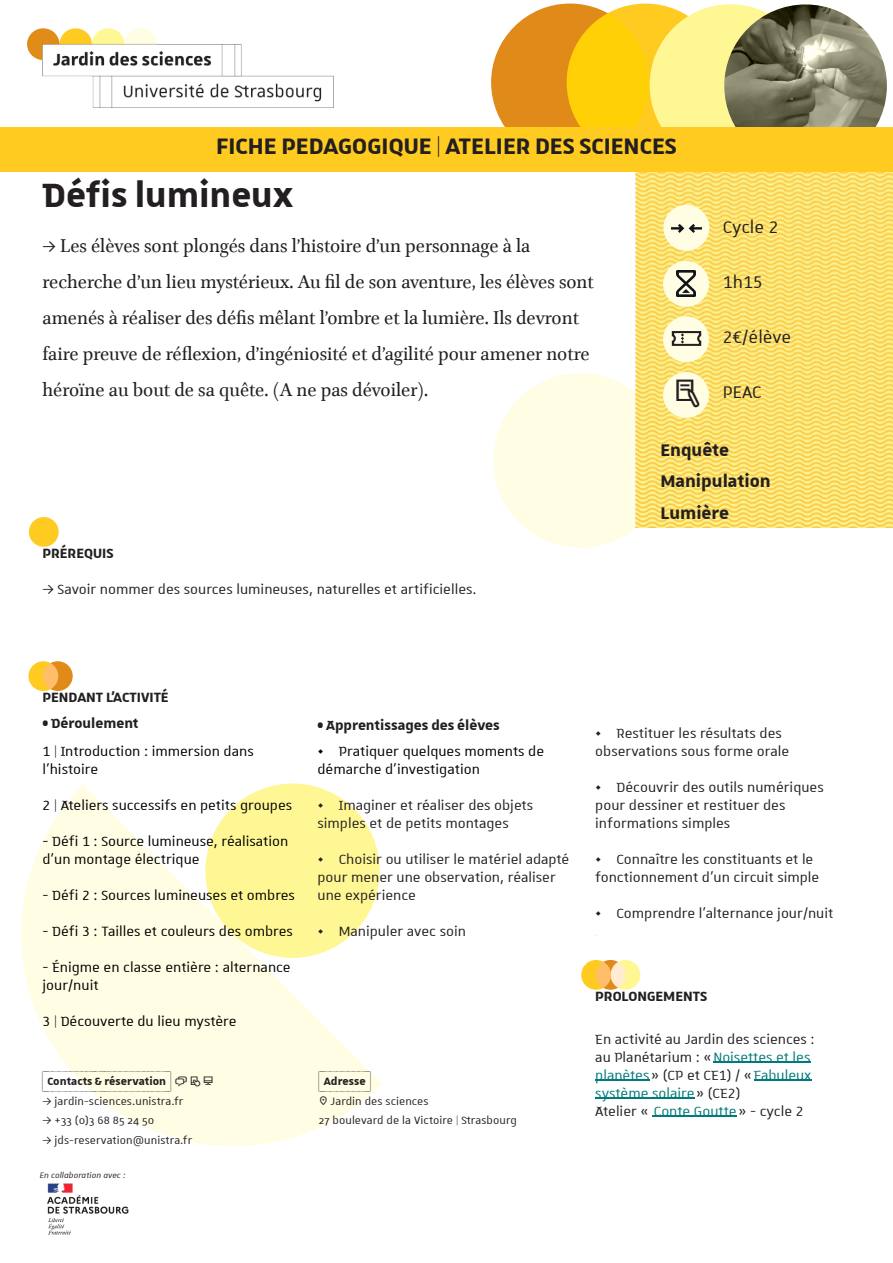
<style>
.page{position:relative;width:893px;height:1263px;background:#fff}
.page>*{position:absolute;margin:0;border:0;box-sizing:border-box;transform-origin:0 0}
.t1{font:700 45px "Unistra C";color:#231f20}
.t2{font:700 30px "Unistra A";color:#231f20}
.t3{font:700 22.5px "Unistra A";color:#231f20}
.t4{font:22.5px "Unistra A";color:#231f20}
.t5{font:21px "Brill";color:#231f20}
.t6{font:18px "Unistra D";color:#231f20}
.t7{font:18px "Unistra D";color:#000}
.t8{font:18px "Unistra D";color:#007a7a}
.t9{font:700 18px "Unistra A";color:#231f20}
.t10{font:700 18px "Unistra D";color:#231f20}
.t11{font:14.25px "Unistra A";letter-spacing:.005em;color:#231f20}
.t12{font:700 14.25px "Unistra Encadre";letter-spacing:.005em;color:#231f20}
.t13{font:italic 10.5px "Unistra A";letter-spacing:.005em;color:#231f20}
.t14{font:1.5px "Arial";color:#000}
.s1{font-family:"Unistra D"}
.s2{color:#007a7a}
.s3{color:#231f20}
</style>
<div class="page">
<svg style="left:21px;top:785px;width:361px;height:361px;fill:#fffde3"></svg>
<div style="left:205px;top:783px;width:175px;height:175px;background:#fff793;border-radius:50%"></div>
<div style="left:493px;top:373px;width:175px;height:174px;background:#fffde3;border-radius:50%"></div>
<img style="left:636px;top:172px;width:257px;height:355px">
<div style="left:567px;top:4px;width:157px;height:157px;background:#ffcb20;border-radius:50%"></div>
<svg style="left:491px;top:4px;width:158px;height:157px;background:#edaa11"></svg>
<div style="left:650px;top:4px;width:161px;height:162px;background:#fff793;border-radius:50%"></div>
<div style="left:663px;top:261px;width:46px;height:46px;background:#fffde3;border-radius:50%"></div>
<div style="left:663px;top:316px;width:46px;height:46px;background:#fffde3;border-radius:50%"></div>
<div style="left:663px;top:372px;width:46px;height:46px;background:#fffde3;border-radius:50%"></div>
<div style="left:663px;top:205px;width:46px;height:46px;background:#fffde3;border-radius:50%"></div>
<img style="left:677px;top:271px;width:18px;height:26px">
<svg style="left:672px;top:331px;width:29px;height:15px"></svg>
<img style="left:671px;top:223px;width:30px;height:9px">
<div style="left:611px;top:960px;width:29px;height:30px;background:#fff793;border-radius:50%"></div>
<div style="left:29px;top:517px;width:30px;height:30px;background:#ffcb20;border-radius:50%"></div>
<div style="left:28px;top:661px;width:30px;height:30px;background:#ffcb20;border-radius:50%"></div>
<div style="left:581px;top:960px;width:30px;height:30px;background:#ffcb20;border-radius:50%"></div>
<svg style="left:43px;top:661px;width:30px;height:30px"></svg>
<svg style="left:596px;top:960px;width:29px;height:30px"></svg>
<img style="left:28px;top:28px;width:305px;height:80px">
<img style="left:724px;top:4px;width:163px;height:124px">
<div style="left:0;top:128px;width:893px;height:44px;background:#ffcb20"></div>
<img style="left:47px;top:1183px;width:82px;height:52px">
<hr style="left:713px;top:1061px;width:97px;height:1px;background:#007a7a">
<hr style="left:595px;top:1079px;width:54px;height:1px;background:#007a7a">
<hr style="left:754px;top:1079px;width:57px;height:1px;background:#007a7a">
<hr style="left:595px;top:1097px;width:99px;height:1px;background:#007a7a">
<hr style="left:652px;top:1115px;width:85px;height:1px;background:#007a7a">
<svg style="left:175px;top:1077px;width:38px;height:10px"></svg>
<svg style="left:320px;top:1096px;width:7px;height:9px"></svg>
<p class="t2" style="left:216px;top:132px;width:462px">FICHE PEDAGOGIQUE | ATELIER DES SCIENCES</p>
<p class="t1" style="left:43px;top:174px;width:252px">Défis lumineux</p>
<p class="t5" style="left:43px;top:237px;width:489px"><span class="s1">→</span> Les élèves sont plongés dans l’histoire d’un personnage à la</p>
<p class="t5" style="left:43px;top:273px;width:553px">recherche d’un lieu mystérieux. Au fĳil de son aventure, les élèves sont</p>
<p class="t5" style="left:43px;top:309px;width:538px">amenés à réaliser des défĳis mêlant l’ombre et la lumière. Ils devront</p>
<p class="t5" style="left:43px;top:345px;width:549px">faire preuve de réflexion, d’ingéniosité et d’agilité pour amener notre</p>
<p class="t5" style="left:43px;top:381px;width:387px">héroïne au bout de sa quête. (A ne pas dévoiler).</p>
<p class="t4" style="left:723px;top:217px;width:57px">Cycle 2</p>
<p class="t4" style="left:723px;top:272px;width:42px">1h15</p>
<p class="t4" style="left:723px;top:327px;width:70px">2€/élève</p>
<p class="t4" style="left:723px;top:382px;width:40px">PEAC</p>
<p class="t9" style="left:43px;top:545px;width:73px">PRÉREQUIS</p>
<p class="t6" style="left:43px;top:581px;width:436px">→ Savoir nommer des sources lumineuses, naturelles et artificielles.</p>
<p class="t3" style="left:660px;top:439px;width:70px">Enquête</p>
<p class="t3" style="left:660px;top:471px;width:112px">Manipulation</p>
<p class="t3" style="left:660px;top:502px;width:70px">Lumière</p>
<p class="t9" style="left:43px;top:689px;width:128px">PENDANT L’ACTIVITÉ</p>
<p class="t10" style="left:43px;top:715px;width:98px">• Déroulement</p>
<p class="t7" style="left:43px;top:743px;width:213px">1 | Introduction : immersion dans</p>
<p class="t7" style="left:43px;top:761px;width:57px">l’histoire</p>
<p class="t7" style="left:43px;top:797px;width:251px">2 | Ateliers successifs en petits groupes</p>
<p class="t7" style="left:43px;top:833px;width:247px">- Défi 1 : Source lumineuse, réalisation</p>
<p class="t7" style="left:43px;top:851px;width:159px">d'un montage électrique</p>
<p class="t7" style="left:43px;top:887px;width:254px">- Défi 2 : Sources lumineuses et ombres</p>
<p class="t7" style="left:43px;top:923px;width:252px">- Défi 3 : Tailles et couleurs des ombres</p>
<p class="t7" style="left:43px;top:959px;width:250px">- Énigme en classe entière : alternance</p>
<p class="t7" style="left:43px;top:977px;width:58px">jour/nuit</p>
<p class="t7" style="left:43px;top:1013px;width:196px">3 | Découverte du lieu mystère</p>
<p class="t12" style="left:43px;top:1072px;width:130px">(_CONTACTS_&amp;_RÉSERVATION_)</p>
<p class="t11" style="left:43px;top:1094px;width:143px">→ jardin-sciences.unistra.fr</p>
<p class="t11" style="left:43px;top:1114px;width:113px">→ +33 (0)3 68 85 24 50</p>
<p class="t11" style="left:43px;top:1133px;width:151px">→ jds-reservation@unistra.fr</p>
<p class="t13" style="left:40px;top:1170px;width:87px">En collaboration avec :</p>
<p class="t10" style="left:317px;top:717px;width:184px">• Apprentissages des élèves</p>
<p class="t7" style="left:317px;top:743px;width:228px">• Pratiquer quelques moments de</p>
<p class="t7" style="left:317px;top:761px;width:164px">démarche d'investigation</p>
<p class="t6" style="left:317px;top:797px;width:217px">• Imaginer et réaliser des objets</p>
<p class="t6" style="left:317px;top:815px;width:193px">simples et de petits montages</p>
<p class="t6" style="left:317px;top:851px;width:253px">• Choisir ou utiliser le matériel adapté</p>
<p class="t6" style="left:317px;top:869px;width:240px">pour mener une observation, réaliser</p>
<p class="t6" style="left:317px;top:887px;width:100px">une expérience</p>
<p class="t6" style="left:317px;top:923px;width:150px">• Manipuler avec soin</p>
<p class="t12" style="left:319px;top:1072px;width:53px">(_ADRESSE_)</p>
<p class="t11" style="left:331px;top:1094px;width:100px">Jardin des sciences</p>
<p class="t11" style="left:319px;top:1114px;width:200px">27 boulevard de la Victoire | Strasbourg</p>
<p class="t6" style="left:595px;top:725px;width:188px">• Restituer les résultats des</p>
<p class="t6" style="left:595px;top:743px;width:195px">observations sous forme orale</p>
<p class="t6" style="left:595px;top:779px;width:230px">• Découvrir des outils numériques</p>
<p class="t6" style="left:595px;top:797px;width:192px">pour dessiner et restituer des</p>
<p class="t6" style="left:595px;top:815px;width:137px">informations simples</p>
<p class="t6" style="left:595px;top:851px;width:220px">• Connaître les constituants et le</p>
<p class="t6" style="left:595px;top:869px;width:226px">fonctionnement d'un circuit simple</p>
<p class="t6" style="left:595px;top:905px;width:240px">• Comprendre l’alternance jour/nuit</p>
<p class="t14" style="left:595px;top:935px;width:2px">•</p>
<p class="t9" style="left:595px;top:988px;width:113px">PROLONGEMENTS</p>
<p class="t6" style="left:595px;top:1031px;width:221px">En activité au Jardin des sciences :</p>
<p class="t6" style="left:595px;top:1049px;width:217px">au Planétarium : «<span class="s2">Noisettes et les</span></p>
<p class="t8" style="left:595px;top:1067px;width:218px">planètes<span class="s3">» (CP et CE1) / «</span>Fabuleux</p>
<p class="t8" style="left:595px;top:1085px;width:147px">système solaire<span class="s3">» (CE2)</span></p>
<p class="t6" style="left:595px;top:1103px;width:210px">Atelier « <span class="s2">Conte Goutte</span>» - cycle 2</p>
</div>
